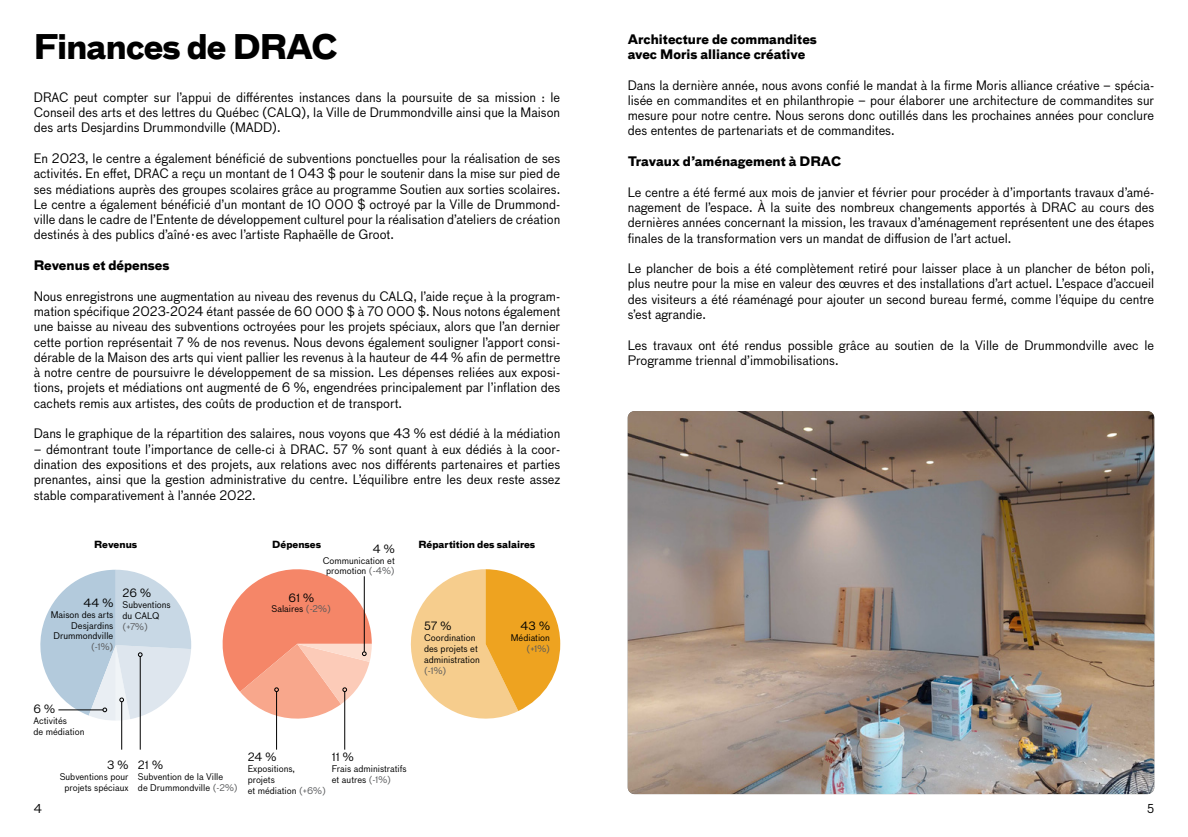
<style>
.page{position:relative;width:1188px;height:837px;background:#fff}
.page>*{position:absolute;margin:0;border:0;box-sizing:border-box;transform-origin:0 0}
.t1{font:700 33px "Bau Pro";letter-spacing:-.025em;color:#000}
.t2{font:12.75px/15.3px "Bau Pro";color:#000;text-align:justify}
.t3{font:700 12.75px/15.3px "Bau Pro";color:#000}
.t4{font:12px "Bau Pro";color:#000}
.t5{font:11.1px "Bau Pro";letter-spacing:-.005em;color:#000}
.t6{font:700 9.6px "Bau Pro";color:#000}
.t7{font:9px/10.8px "Bau Pro";color:#000}
.t8{font:9px "Bau Pro";color:#58595b}
.s1{color:#58595b}
</style>
<div class="page">
<svg style="left:410px;top:569px;width:150px;height:150px"></svg>
<hr style="left:140px;top:657px;width:1px;height:93px;background:#000">
<hr style="left:276px;top:692px;width:1px;height:58px;background:#000">
<hr style="left:344px;top:692px;width:1px;height:58px;background:#000">
<svg style="left:222px;top:569px;width:150px;height:158px"></svg>
<hr style="left:121px;top:702px;width:1px;height:48px;background:#000">
<svg style="left:40px;top:570px;width:151px;height:151px"></svg>
<img style="left:628px;top:411px;width:526px;height:383px">
<h1 class="t1" style="left:34px;top:19px;width:305px">Finances de DRAC</h1>
<p class="t2" style="left:34px;top:89px;width:528px">DRAC peut compter sur l’appui de différentes instances dans la poursuite de sa mission : le Conseil des arts et des lettres du Québec (CALQ), la Ville de Drummondville ainsi que la Maison des arts Desjardins Drummondville (MADD).</p>
<p class="t2" style="left:34px;top:150px;width:528px">En 2023, le centre a également bénéficié de subventions ponctuelles pour la réalisation de ses activités. En effet, DRAC a reçu un montant de 1 043 $ pour le soutenir dans la mise sur pied de ses médiations auprès des groupes scolaires grâce au programme Soutien aux sorties scolaires.<br>Le centre a également bénéficié d’un montant de 10 000 $ octroyé par la Ville de Drummond&shy;ville dans le cadre de l’Entente de développement culturel pour la réalisation d’ateliers de création destinés à des publics d’aîné⋅es avec l’artiste Raphaëlle de Groot.</p>
<p class="t3" style="left:34px;top:257px;width:137px">Revenus et dépenses</p>
<p class="t2" style="left:34px;top:288px;width:528px">Nous enregistrons une augmentation au niveau des revenus du CALQ, l’aide reçue à la program&shy;mation spécifique 2023-2024 étant passée de 60 000 $ à 70 000 $. Nous notons également une baisse au niveau des subventions octroyées pour les projets spéciaux, alors que l’an dernier cette portion représentait 7 % de nos revenus. Nous devons également souligner l’apport consi&shy;dérable de la Maison des arts qui vient pallier les revenus à la hauteur de 44 % afin de permettre à notre centre de poursuivre le développement de sa mission. Les dépenses reliées aux exposi&shy;tions, projets et médiations ont augmenté de 6 %, engendrées principalement par l’inflation des cachets remis aux artistes, des coûts de production et de transport.</p>
<p class="t2" style="left:34px;top:425px;width:528px">Dans le graphique de la répartition des salaires, nous voyons que 43 % est dédié à la médiation</p>
<p class="t2" style="left:34px;top:441px;width:528px">– démontrant toute l’importance de celle-ci à DRAC. 57 % sont quant à eux dédiés à la coor&shy;dination des expositions et des projets, aux relations avec nos différents partenaires et parties prenantes, ainsi que la gestion administrative du centre. L’équilibre entre les deux reste assez stable comparativement à l’année 2022.</p>
<p class="t6" style="left:94px;top:537px;width:44px">Revenus</p>
<p class="t6" style="left:272px;top:537px;width:50px">Dépenses</p>
<p class="t6" style="left:419px;top:537px;width:118px">Répartition des salaires</p>
<p class="t5" style="left:373px;top:541px;width:23px">4 %</p>
<p class="t7" style="left:323px;top:554px;width:74px;text-align:center">Communication et promotion <span class="s1">(-4%)</span></p>
<p class="t5" style="left:83px;top:595px;width:31px">44 %</p>
<p class="t7" style="left:51px;top:609px;width:64px;text-align:right">Maison des arts<br>Desjardins<br>Drummondville</p>
<p class="t8" style="left:91px;top:640px;width:24px">(-1%)</p>
<p class="t5" style="left:123px;top:585px;width:30px">26 %</p>
<p class="t7" style="left:123px;top:599px;width:50px">Subventions du CALQ</p>
<p class="t8" style="left:123px;top:620px;width:27px">(+7%)</p>
<p class="t5" style="left:288px;top:589px;width:27px">61 %</p>
<p class="t7" style="left:271px;top:603px;width:61px">Salaires <span class="s1">(-2%)</span></p>
<p class="t5" style="left:33px;top:701px;width:23px">6 %</p>
<p class="t7" style="left:33px;top:715px;width:53px">Activités<br>de médiation</p>
<p class="t5" style="left:107px;top:757px;width:23px">3 %</p>
<p class="t7" style="left:60px;top:771px;width:70px;text-align:center">Subventions pour projets spéciaux</p>
<p class="t5" style="left:138px;top:757px;width:27px">21 %</p>
<p class="t7" style="left:138px;top:771px;width:101px">Subvention de la Ville<br>de Drummondville <span class="s1">(-2%)</span></p>
<p class="t5" style="left:248px;top:749px;width:30px">24 %</p>
<p class="t7" style="left:248px;top:763px;width:80px">Expositions,<br>projets<br>et médiation <span class="s1">(+6%)</span></p>
<p class="t5" style="left:332px;top:749px;width:23px">11 %</p>
<p class="t7" style="left:332px;top:763px;width:76px">Frais administratifs et autres <span class="s1">(-1%)</span></p>
<p class="t5" style="left:424px;top:618px;width:29px">57 %</p>
<p class="t7" style="left:424px;top:632px;width:57px">Coordination des projets et administration</p>
<p class="t8" style="left:424px;top:664px;width:24px">(-1%)</p>
<p class="t5" style="left:521px;top:618px;width:31px">43 %</p>
<p class="t7" style="left:511px;top:632px;width:41px">Médiation</p>
<p class="t8" style="left:527px;top:642px;width:25px">(+1%)</p>
<p class="t3" style="left:628px;top:30px;width:191px">Architecture de commandites avec Moris alliance créative</p>
<p class="t2" style="left:628px;top:77px;width:528px">Dans la dernière année, nous avons confié le mandat à la firme Moris alliance créative – spécia&shy;lisée en commandites et en philanthropie – pour élaborer une architecture de commandites sur mesure pour notre centre. Nous serons donc outillés dans les prochaines années pour conclure des ententes de partenariats et de commandites.</p>
<p class="t3" style="left:628px;top:153px;width:215px">Travaux d’aménagement à DRAC</p>
<p class="t2" style="left:628px;top:184px;width:528px">Le centre a été fermé aux mois de janvier et février pour procéder à d’importants travaux d’amé&shy;nagement de l’espace. À la suite des nombreux changements apportés à DRAC au cours des dernières années concernant la mission, les travaux d’aménagement représentent une des étapes finales de la transformation vers un mandat de diffusion de l’art actuel.</p>
<p class="t2" style="left:628px;top:260px;width:528px">Le plancher de bois a été complètement retiré pour laisser place à un plancher de béton poli, plus neutre pour la mise en valeur des œuvres et des installations d’art actuel. L’espace d’accueil des visiteurs a été réaménagé pour ajouter un second bureau fermé, comme l’équipe du centre s’est agrandie.</p>
<p class="t2" style="left:628px;top:337px;width:528px">Les travaux ont été rendus possible grâce au soutien de la Ville de Drummondville avec le<br>Programme triennal d’immobilisations.</p>
<p class="t4" style="left:34px;top:800px;width:10px">4</p>
<p class="t4" style="left:1147px;top:800px;width:9px">5</p>
</div>
